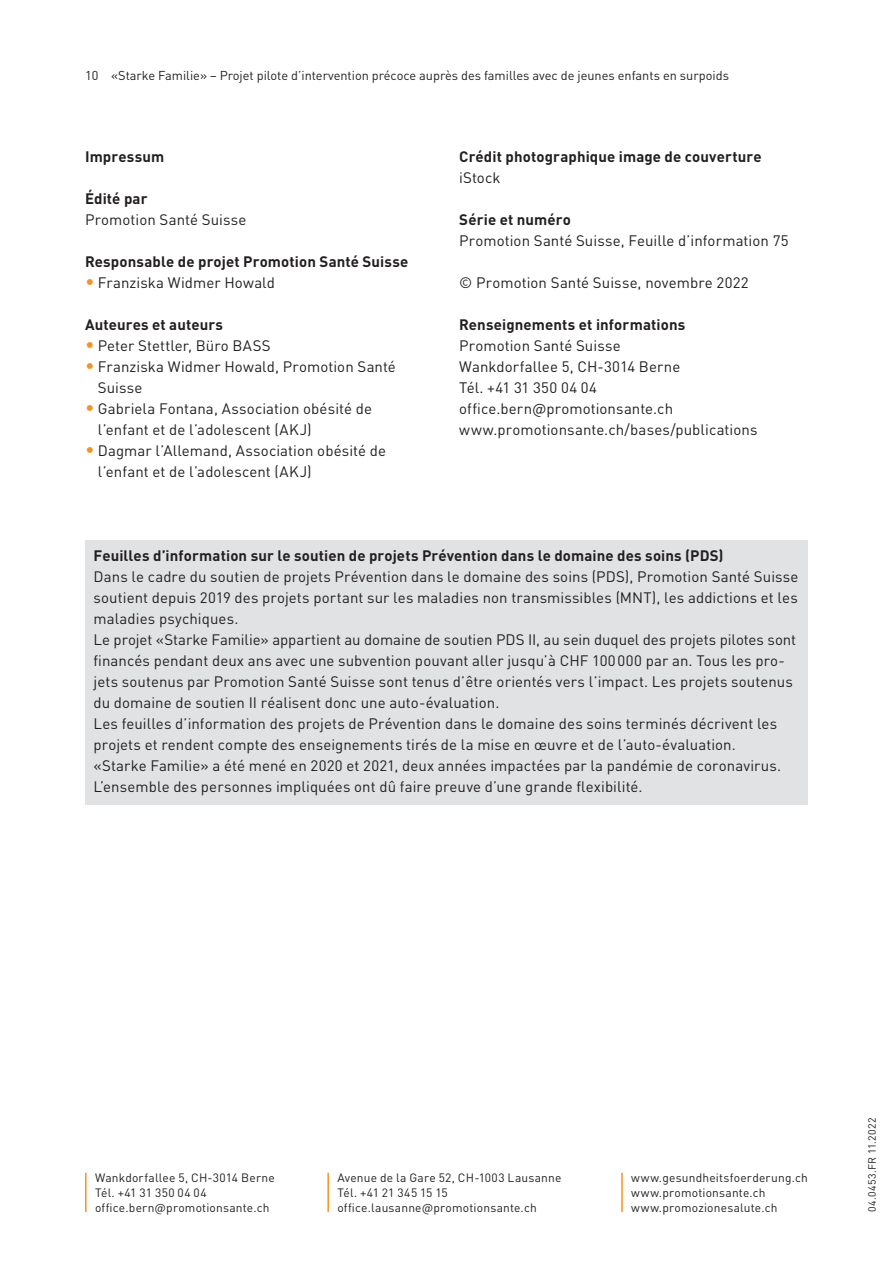
<style>
.page{position:relative;width:893px;height:1263px;background:#fff}
.page>*{position:absolute;margin:0;border:0;box-sizing:border-box;transform-origin:0 0}
.t1{font:15px/21px "DIN Pro";letter-spacing:.005em;color:#231f20}
.t2{font:700 15px "DIN Pro";letter-spacing:.01em;color:#231f20}
.t3{font:12.75px "DIN Pro";color:#231f20}
.t4{font:12px/15px "DIN Pro";letter-spacing:.015em;color:#231f20}
.t5{font:10.5px "DIN Pro";letter-spacing:.04em;color:#231f20}
.s1{font-size:18px;color:#f7931d}
</style>
<div class="page">
<hr style="left:621px;top:1173px;width:2px;height:39px;background:#f7931d">
<hr style="left:85px;top:1173px;width:2px;height:39px;background:#f7931d">
<hr style="left:327px;top:1173px;width:2px;height:39px;background:#f7931d">
<div style="left:85px;top:540px;width:723px;height:265px;background:#e1e2e4"></div>
<p class="t3" style="left:85px;top:66px;width:645px">10 «Starke Familie» – Projet pilote d’intervention précoce auprès des familles avec de jeunes enfants en surpoids</p>
<p class="t2" style="left:85px;top:146px;width:81px">Impressum</p>
<p class="t2" style="left:85px;top:188px;width:64px">Édité par</p>
<p class="t1" style="left:85px;top:208px;width:163px">Promotion Santé Suisse</p>
<p class="t2" style="left:85px;top:251px;width:325px">Responsable de projet Promotion Santé Suisse</p>
<p class="t1" style="left:85px;top:271px;width:192px"><span class="s1">•</span> Franziska Widmer Howald</p>
<p class="t2" style="left:85px;top:314px;width:140px">Auteures et auteurs</p>
<p class="t1" style="left:85px;top:334px;width:187px"><span class="s1">•</span> Peter Stettler, Büro BASS</p>
<p class="t1" style="left:98px;top:355px;width:300px;text-indent:-13px"><span class="s1">•</span> Franziska Widmer Howald, Promotion Santé<br>Suisse</p>
<p class="t1" style="left:98px;top:397px;width:276px;text-indent:-13px"><span class="s1">•</span> Gabriela Fontana, Association obésité de l’enfant et de l’adolescent (AKJ)</p>
<p class="t1" style="left:98px;top:439px;width:290px;text-indent:-13px"><span class="s1">•</span> Dagmar l’Allemand, Association obésité de l’enfant et de l’adolescent (AKJ)</p>
<p class="t2" style="left:459px;top:146px;width:304px">Crédit photographique image de couverture</p>
<p class="t1" style="left:459px;top:166px;width:43px">iStock</p>
<p class="t2" style="left:459px;top:209px;width:113px">Série et numéro</p>
<p class="t1" style="left:459px;top:229px;width:331px">Promotion Santé Suisse, Feuille d’information 75</p>
<p class="t1" style="left:459px;top:271px;width:291px">© Promotion Santé Suisse, novembre 2022</p>
<p class="t2" style="left:459px;top:314px;width:228px">Renseignements et informations</p>
<p class="t1" style="left:459px;top:334px;width:300px">Promotion Santé Suisse<br>Wankdorfallee 5, CH-3014 Berne<br>Tél. +41 31 350 04 04 office.bern@promotionsante.ch www.promotionsante.ch/bases/publications</p>
<p class="t2" style="left:94px;top:545px;width:631px">Feuilles d’information sur le soutien de projets Prévention dans le domaine des soins (PDS)</p>
<p class="t1" style="left:94px;top:565px;width:706px">Dans le cadre du soutien de projets Prévention dans le domaine des soins (PDS), Promotion Santé Suisse soutient depuis 2019 des projets portant sur les maladies non transmissibles (MNT), les addictions et les maladies psychiques.<br>Le projet «Starke Familie» appartient au domaine de soutien PDS II, au sein duquel des projets pilotes sont financés pendant deux ans avec une subvention pouvant aller jusqu’à CHF 100000 par an. Tous les pro&shy;jets soutenus par Promotion Santé Suisse sont tenus d’être orientés vers l’impact. Les projets soutenus du domaine de soutien II réalisent donc une auto-évaluation.<br>Les feuilles d’information des projets de Prévention dans le domaine des soins terminés décrivent les projets et rendent compte des enseignements tirés de la mise en œuvre et de l’auto-évaluation.<br>«Starke Familie» a été mené en 2020 et 2021, deux années impactées par la pandémie de coronavirus.<br>L’ensemble des personnes impliquées ont dû faire preuve d’une grande flexibilité.</p>
<p class="t4" style="left:95px;top:1169px;width:181px">Wankdorfallee 5, CH-3014 Berne<br>Tél. +41 31 350 04 04 office.bern@promotionsante.ch</p>
<p class="t4" style="left:337px;top:1169px;width:226px">Avenue de la Gare 52, CH-1003 Lausanne<br>Tél. +41 21 345 15 15 office.lausanne@promotionsante.ch</p>
<p class="t4" style="left:631px;top:1169px;width:178px">www.gesundheitsfoerderung.ch www.promotionsante.ch www.promozionesalute.ch</p>
<p class="t5" style="left:865px;top:1212px;width:96px;rotate:-90deg">04.0453.FR 11.2022</p>
</div>
